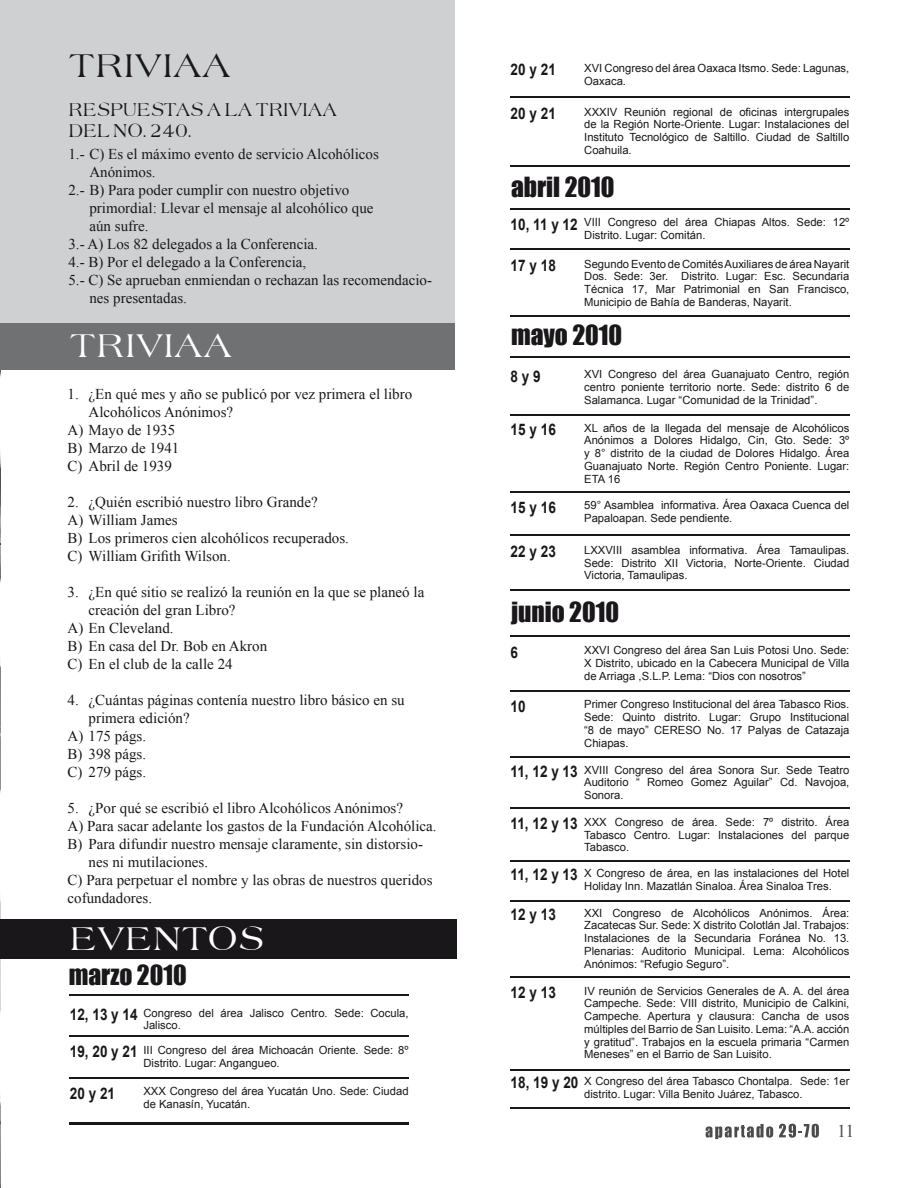
<style>
.page{position:relative;width:918px;height:1188px;background:#fff}
.page>*{position:absolute;margin:0;border:0;box-sizing:border-box;transform-origin:0 0}
.t1{font:34.5px "Amherst Plain";color:#fff}
.t2{font:34.5px "Amherst Plain";color:#1a171b}
.t3{font:25.5px "Impact";color:#1a171b}
.t4{font:19.5px/21px "Amherst Plain";letter-spacing:-.01em;color:#1a171b;scale:.9 1}
.t5{font:18px "Times New Roman";color:#4b4b4d}
.t6{font:700 15.9px "Arial";color:#1a171b;scale:.85 1}
.t7{font:15px/18px "Times New Roman";color:#1a171b}
.t8{font:11.25px/12.8px "Arial";color:#1a171b;text-align:justify}
</style>
<div class="page">
<svg style="left:706px;top:1124px;width:67px;height:15px"></svg>
<svg style="left:779px;top:1124px;width:40px;height:14px"></svg>
<img style="left:0;top:370px;width:1px;height:818px">
<div style="left:0;top:0;width:455px;height:325px;background:#cfd0d1"></div>
<hr style="left:70px;top:995px;width:339px;height:1px;background:#1a171b">
<hr style="left:70px;top:1036px;width:339px;height:1px;background:#1a171b">
<hr style="left:70px;top:1123px;width:339px;height:2px;background:#1a171b">
<div style="left:0;top:919px;width:457px;height:39px;background:#1a171b"></div>
<div style="left:0;top:323px;width:455px;height:47px;background:#707173"></div>
<hr style="left:70px;top:1077px;width:339px;height:2px;background:#1a171b">
<hr style="left:511px;top:96px;width:339px;height:1px;background:#1a171b">
<hr style="left:511px;top:165px;width:339px;height:2px;background:#1a171b">
<hr style="left:511px;top:248px;width:339px;height:2px;background:#1a171b">
<hr style="left:511px;top:208px;width:339px;height:1px;background:#1a171b">
<hr style="left:511px;top:315px;width:339px;height:2px;background:#1a171b">
<hr style="left:511px;top:414px;width:339px;height:1px;background:#1a171b">
<hr style="left:511px;top:356px;width:339px;height:2px;background:#1a171b">
<hr style="left:511px;top:491px;width:339px;height:1px;background:#1a171b">
<hr style="left:511px;top:534px;width:339px;height:2px;background:#1a171b">
<hr style="left:511px;top:589px;width:339px;height:2px;background:#1a171b">
<hr style="left:511px;top:635px;width:339px;height:2px;background:#1a171b">
<hr style="left:511px;top:690px;width:339px;height:2px;background:#1a171b">
<hr style="left:511px;top:756px;width:339px;height:2px;background:#1a171b">
<hr style="left:511px;top:808px;width:339px;height:1px;background:#1a171b">
<hr style="left:511px;top:860px;width:339px;height:2px;background:#1a171b">
<hr style="left:511px;top:901px;width:339px;height:1px;background:#1a171b">
<hr style="left:511px;top:976px;width:339px;height:2px;background:#1a171b">
<hr style="left:511px;top:1069px;width:339px;height:2px;background:#1a171b">
<hr style="left:511px;top:1107px;width:339px;height:2px;background:#1a171b">
<h1 class="t2" style="left:68px;top:46px;width:164px">TRIVIAA</h1>
<h3 class="t4" style="left:68px;top:99px;width:300px">RESPUESTAS A LA TRIVIAA<br>DEL NO. 240.</h3>
<h3 class="t7" style="left:68px;top:145px;width:312px">1.- C) Es el máximo evento de servicio Alcohólicos</h3>
<h3 class="t7" style="left:89px;top:163px;width:68px">Anónimos.</h3>
<h3 class="t7" style="left:68px;top:181px;width:282px">2.- B) Para poder cumplir con nuestro objetivo</h3>
<h3 class="t7" style="left:89px;top:199px;width:286px">primordial: Llevar el mensaje al alcohólico que</h3>
<h3 class="t7" style="left:89px;top:217px;width:61px">aún sufre.</h3>
<h3 class="t7" style="left:68px;top:235px;width:251px">3.- A) Los 82 delegados a la Conferencia.</h3>
<h3 class="t7" style="left:68px;top:253px;width:239px">4.- B) Por el delegado a la Conferencia,</h3>
<h3 class="t7" style="left:68px;top:271px;width:365px">5.- C) Se aprueban enmiendan o rechazan las recomendacio-</h3>
<h3 class="t7" style="left:89px;top:289px;width:99px">nes presentadas.</h3>
<h1 class="t1" style="left:70px;top:326px;width:164px">TRIVIAA</h1>
<h3 class="t7" style="left:68px;top:385px;width:346px">1. ¿En qué mes y año se publicó por vez primera el libro</h3>
<h3 class="t7" style="left:89px;top:403px;width:146px">Alcohólicos Anónimos?</h3>
<h3 class="t7" style="left:68px;top:421px;width:109px">A) Mayo de 1935</h3>
<h3 class="t7" style="left:68px;top:439px;width:113px">B) Marzo de 1941</h3>
<h3 class="t7" style="left:68px;top:457px;width:106px">C) Abril de 1939</h3>
<h3 class="t7" style="left:68px;top:493px;width:283px">2. ¿Quién escribió nuestro libro Grande?<br>A) William James<br>B) Los primeros cien alcohólicos recuperados.<br>C) William Grifith Wilson.</h3>
<h3 class="t7" style="left:68px;top:583px;width:358px">3. ¿En qué sitio se realizó la reunión en la que se planeó la</h3>
<h3 class="t7" style="left:89px;top:601px;width:149px">creación del gran Libro?</h3>
<h3 class="t7" style="left:68px;top:619px;width:107px">A) En Cleveland.</h3>
<h3 class="t7" style="left:68px;top:637px;width:201px">B) En casa del Dr. Bob en Akron</h3>
<h3 class="t7" style="left:68px;top:655px;width:167px">C) En el club de la calle 24</h3>
<h3 class="t7" style="left:68px;top:691px;width:339px">4. ¿Cuántas páginas contenía nuestro libro básico en su</h3>
<h3 class="t7" style="left:89px;top:709px;width:103px">primera edición?</h3>
<h3 class="t7" style="left:68px;top:727px;width:80px">A) 175 págs.</h3>
<h3 class="t7" style="left:68px;top:745px;width:80px">B) 398 págs.</h3>
<h3 class="t7" style="left:68px;top:763px;width:80px">C) 279 págs.</h3>
<h3 class="t7" style="left:68px;top:799px;width:337px">5. ¿Por qué se escribió el libro Alcohólicos Anónimos?</h3>
<h3 class="t7" style="left:68px;top:817px;width:371px">A) Para sacar adelante los gastos de la Fundación Alcohólica.</h3>
<h3 class="t7" style="left:68px;top:835px;width:357px">B) Para difundir nuestro mensaje claramente, sin distorsio-</h3>
<h3 class="t7" style="left:89px;top:853px;width:121px">nes ni mutilaciones.</h3>
<h3 class="t7" style="left:68px;top:871px;width:366px">C) Para perpetuar el nombre y las obras de nuestros queridos</h3>
<h3 class="t7" style="left:68px;top:889px;width:86px">cofundadores.</h3>
<h1 class="t1" style="left:70px;top:919px;width:196px">EVENTOS</h1>
<h2 class="t3" style="left:69px;top:960px;width:119px">marzo 2010</h2>
<p class="t8" style="left:143px;top:1006px;width:267px">Congreso del área Jalisco Centro. Sede: Cocula,<br>Jalisco.</p>
<h3 class="t6" style="left:70px;top:1006px;width:81px">12, 13 y 14</h3>
<h3 class="t6" style="left:70px;top:1043px;width:81px">19, 20 y 21</h3>
<p class="t8" style="left:143px;top:1044px;width:267px">III Congreso del área Michoacán Oriente. Sede: 8º<br>Distrito. Lugar: Angangueo.</p>
<h3 class="t6" style="left:70px;top:1084px;width:55px">20 y 21</h3>
<p class="t8" style="left:143px;top:1085px;width:267px">XXX Congreso del área Yucatán Uno. Sede: Ciudad de Kanasín, Yucatán.</p>
<h3 class="t6" style="left:511px;top:61px;width:55px">20 y 21</h3>
<h3 class="t6" style="left:511px;top:104px;width:55px">20 y 21</h3>
<p class="t8" style="left:584px;top:62px;width:267px">XVI Congreso del área Oaxaca Itsmo. Sede: Lagunas,<br>Oaxaca.</p>
<p class="t8" style="left:584px;top:105px;width:267px">XXXIV Reunión regional de oficinas intergrupales de la Región Norte-Oriente. Lugar: Instalaciones del Instituto Tecnológico de Saltillo. Ciudad de Saltillo Coahuila.</p>
<h2 class="t3" style="left:511px;top:171px;width:105px">abril 2010</h2>
<p class="t8" style="left:584px;top:216px;width:267px">VIII Congreso del área Chiapas Altos. Sede: 12º<br>Distrito. Lugar: Comitán.</p>
<h3 class="t6" style="left:511px;top:215px;width:80px">10, 11 y 12</h3>
<h3 class="t6" style="left:511px;top:256px;width:55px">17 y 18</h3>
<p class="t8" style="left:584px;top:257px;width:267px">Segundo Evento de Comités Auxiliares de área Nayarit Dos. Sede: 3er. Distrito. Lugar: Esc. Secundaria Técnica 17, Mar Patrimonial en San Francisco, Municipio de Bahía de Banderas, Nayarit.</p>
<h2 class="t3" style="left:511px;top:320px;width:113px">mayo 2010</h2>
<h3 class="t6" style="left:511px;top:367px;width:37px">8 y 9</h3>
<p class="t8" style="left:584px;top:368px;width:267px">XVI Congreso del área Guanajuato Centro, región centro poniente territorio norte. Sede: distrito 6 de Salamanca. Lugar “Comunidad de la Trinidad”.</p>
<h3 class="t6" style="left:511px;top:421px;width:55px">15 y 16</h3>
<p class="t8" style="left:584px;top:421px;width:267px">XL años de la llegada del mensaje de Alcohólicos Anónimos a Dolores Hidalgo, Cin, Gto. Sede: 3º y 8° distrito de la ciudad de Dolores Hidalgo. Área Guanajuato Norte. Región Centro Poniente. Lugar:<br>ETA 16</p>
<h3 class="t6" style="left:511px;top:498px;width:55px">15 y 16</h3>
<p class="t8" style="left:584px;top:499px;width:267px">59° Asamblea informativa. Área Oaxaca Cuenca del<br>Papaloapan. Sede pendiente.</p>
<h3 class="t6" style="left:511px;top:543px;width:55px">22 y 23</h3>
<p class="t8" style="left:584px;top:544px;width:267px">LXXVIII asamblea informativa. Área Tamaulipas.<br>Sede: Distrito XII Victoria, Norte-Oriente. Ciudad Victoria, Tamaulipas.</p>
<h2 class="t3" style="left:511px;top:596px;width:110px">junio 2010</h2>
<p class="t8" style="left:584px;top:644px;width:267px">XXVI Congreso del área San Luis Potosi Uno. Sede:<br>X Distrito, ubicado en la Cabecera Municipal de Villa de Arriaga ,S.L.P. Lema: “Dios con nosotros”</p>
<h3 class="t6" style="left:511px;top:643px;width:10px">6</h3>
<h3 class="t6" style="left:511px;top:697px;width:19px">10</h3>
<p class="t8" style="left:584px;top:698px;width:267px">Primer Congreso Institucional del área Tabasco Rios.<br>Sede: Quinto distrito. Lugar: Grupo Institucional “8 de mayo” CERESO No. 17 Palyas de Catazaja Chiapas.</p>
<p class="t8" style="left:584px;top:763px;width:267px">XVIII Congreso del área Sonora Sur. Sede Teatro Auditorio “ Romeo Gomez Aguilar” Cd. Navojoa, Sonora.</p>
<h3 class="t6" style="left:511px;top:762px;width:80px">11, 12 y 13</h3>
<p class="t8" style="left:584px;top:816px;width:267px">XXX Congreso de área. Sede: 7º distrito. Área Tabasco Centro. Lugar: Instalaciones del parque Tabasco.</p>
<h3 class="t6" style="left:511px;top:815px;width:80px">11, 12 y 13</h3>
<p class="t8" style="left:584px;top:867px;width:267px">X Congreso de área, en las instalaciones del Hotel<br>Holiday Inn. Mazatlán Sinaloa. Área Sinaloa Tres.</p>
<h3 class="t6" style="left:511px;top:866px;width:80px">11, 12 y 13</h3>
<h3 class="t6" style="left:511px;top:906px;width:55px">12 y 13</h3>
<h3 class="t6" style="left:511px;top:984px;width:55px">12 y 13</h3>
<p class="t8" style="left:584px;top:906px;width:267px">XXI Congreso de Alcohólicos Anónimos. Área:<br>Zacatecas Sur. Sede: X distrito Colotlán Jal. Trabajos:<br>Instalaciones de la Secundaria Foránea No. 13.<br>Plenarias: Auditorio Municipal. Lema: Alcohólicos Anónimos: “Refugio Seguro”.</p>
<p class="t8" style="left:584px;top:984px;width:267px">IV reunión de Servicios Generales de A. A. del área Campeche. Sede: VIII distrito, Municipio de Calkini, Campeche. Apertura y clausura: Cancha de usos múltiples del Barrio de San Luisito. Lema: “A.A. acción y gratitud”. Trabajos en la escuela primaria “Carmen Meneses” en el Barrio de San Luisito.</p>
<p class="t8" style="left:584px;top:1075px;width:267px">X Congreso del área Tabasco Chontalpa. Sede: 1er distrito. Lugar: Villa Benito Juárez, Tabasco.</p>
<h3 class="t6" style="left:511px;top:1074px;width:81px">18, 19 y 20</h3>
<h3 class="t5" style="left:837px;top:1121px;width:8px">11</h3>
</div>
